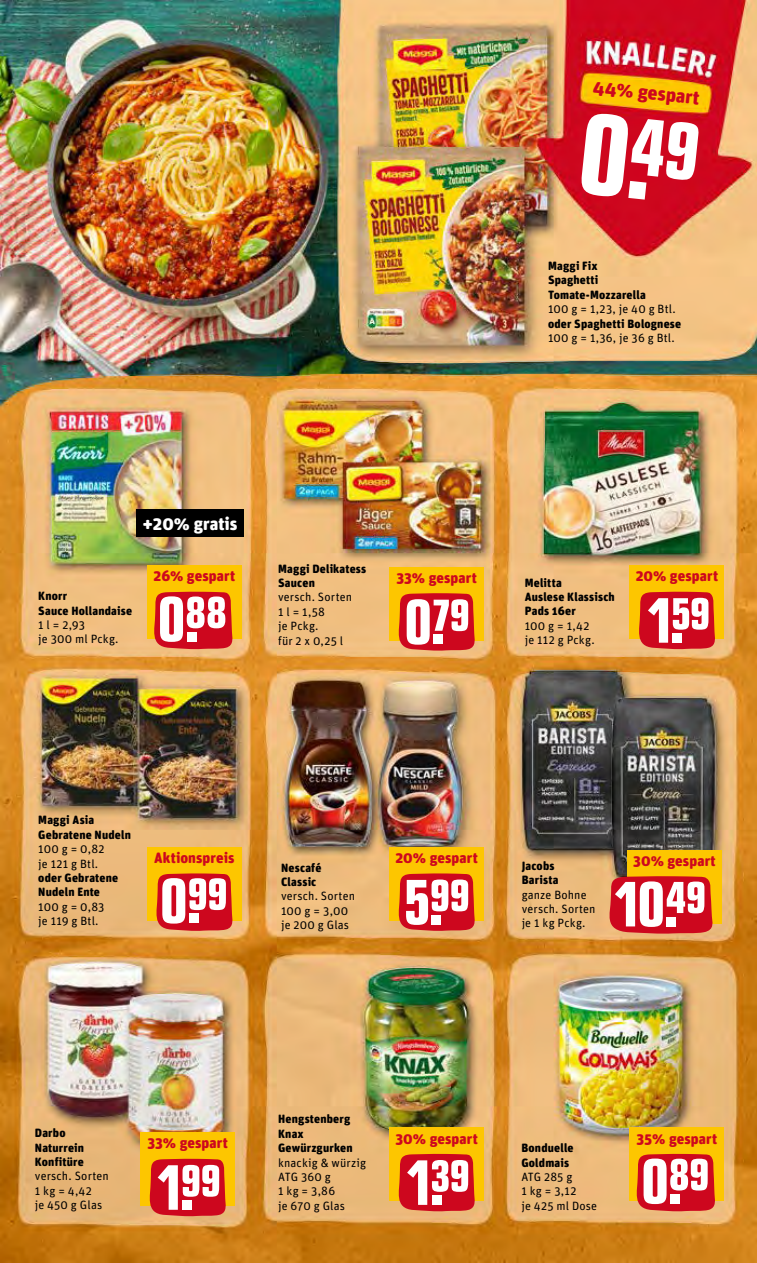
<style>
.page{position:relative;width:757px;height:1263px;background:#fff}
.page>*{position:absolute;margin:0;border:0;box-sizing:border-box;transform-origin:0 0}
.t1{font:111px "REWE Preisschrift";color:#fff}
.t2{font:61.5px "REWE Preisschrift";color:#fff}
.t3{font:900 19.5px "Unit Rounded OT";color:#cd071e}
.t4{font:900 18px "REWE Unit Rounded OT";color:#fff}
.t5{font:900 15px "REWE Unit Rounded OT";letter-spacing:.005em;color:#cd071e}
.t6{font:12px/14.4px "Unit Rounded OT";letter-spacing:.01em;color:#000}
.t7{font:900 12px/14.4px "Unit Rounded OT";letter-spacing:.015em;color:#000}
</style>
<div class="page">
<img style="left:0;top:0;width:757px;height:1262px">
<div style="left:627px;top:850px;width:94px;height:73px;background:#fdc600"></div>
<svg style="left:602px;top:876px;width:113px;height:58px;background:#d22227"></svg>
<div style="left:140px;top:1133px;width:95px;height:73px;background:#fdc600"></div>
<svg style="left:145px;top:1159px;width:83px;height:58px;background:#d2221f"></svg>
<div style="left:630px;top:566px;width:94px;height:73px;background:#fdc600"></div>
<svg style="left:634px;top:592px;width:83px;height:58px;background:#d32220"></svg>
<div style="left:630px;top:1128px;width:94px;height:73px;background:#fdc600"></div>
<svg style="left:631px;top:1154px;width:86px;height:58px;background:#d3231f"></svg>
<div style="left:389px;top:1128px;width:95px;height:73px;background:#fdc600"></div>
<svg style="left:394px;top:1154px;width:83px;height:58px;background:#d3221f"></svg>
<div style="left:389px;top:567px;width:95px;height:73px;background:#fdc600"></div>
<svg style="left:394px;top:593px;width:83px;height:58px;background:#d3221f"></svg>
<div style="left:147px;top:566px;width:94px;height:73px;background:#fdc600"></div>
<svg style="left:149px;top:592px;width:86px;height:58px;background:#d32320"></svg>
<div style="left:136px;top:509px;width:108px;height:28px;background:#000"></div>
<div style="left:147px;top:847px;width:94px;height:74px;background:#fdc600"></div>
<svg style="left:151px;top:873px;width:84px;height:58px;background:#d3241e"></svg>
<div style="left:389px;top:847px;width:95px;height:74px;background:#fdc600"></div>
<svg style="left:394px;top:873px;width:83px;height:58px;background:#d3221e"></svg>
<h3 class="t3" style="left:594px;top:75px;width:109px;rotate:6deg">44% gespart</h3>
<h1 class="t1" style="left:587px;top:90px;width:119px;rotate:6deg">0.<sup>49</sup></h1>
<p class="t7" style="left:548px;top:258px;width:99px">Maggi Fix<br>Spaghetti<br>Tomate-Mozzarella</p>
<p class="t6" style="left:548px;top:302px;width:129px">100 g = 1,23, je 40 g Btl.</p>
<p class="t7" style="left:548px;top:316px;width:135px">oder Spaghetti Bolognese</p>
<p class="t6" style="left:548px;top:330px;width:128px">100 g = 1,36, je 36 g Btl.</p>
<h3 class="t4" style="left:142px;top:512px;width:96px">+20% gratis</h3>
<p class="t7" style="left:38px;top:589px;width:95px">Knorr<br>Sauce Hollandaise</p>
<p class="t6" style="left:38px;top:617px;width:82px">1 l = 2,93<br>je 300 ml Pckg.</p>
<p class="t5" style="left:154px;top:567px;width:83px">26% gespart</p>
<h2 class="t2" style="left:158px;top:584px;width:70px">0.((</h2>
<p class="t7" style="left:278px;top:561px;width:90px">Maggi Delikatess<br>Saucen</p>
<p class="t6" style="left:278px;top:590px;width:75px">versch. Sorten<br>1 l = 1,58<br>je Pckg.<br>für 2 x 0,25 l</p>
<h2 class="t2" style="left:405px;top:587px;width:67px">0./)</h2>
<p class="t5" style="left:396px;top:568px;width:82px">33% gespart</p>
<p class="t7" style="left:525px;top:575px;width:91px">Melitta<br>Auslese Klassisch<br>Pads 16er</p>
<p class="t6" style="left:525px;top:618px;width:71px">100 g = 1,42 je 112 g Pckg.</p>
<p class="t5" style="left:636px;top:567px;width:84px">20% gespart</p>
<h2 class="t2" style="left:648px;top:585px;width:63px">1.%)</h2>
<p class="t7" style="left:38px;top:813px;width:94px">Maggi Asia<br>Gebratene Nudeln</p>
<p class="t6" style="left:38px;top:842px;width:68px">100 g = 0,82 je 121 g Btl.</p>
<p class="t7" style="left:38px;top:870px;width:81px">oder Gebratene<br>Nudeln Ente</p>
<p class="t6" style="left:38px;top:899px;width:68px">100 g = 0,83 je 119 g Btl.</p>
<p class="t5" style="left:154px;top:848px;width:82px">Aktionspreis</p>
<h2 class="t2" style="left:160px;top:866px;width:69px">0.))</h2>
<p class="t7" style="left:281px;top:860px;width:42px">Nescafé<br>Classic</p>
<p class="t6" style="left:281px;top:889px;width:75px">versch. Sorten<br>100 g = 3,00 je 200 g Glas</p>
<p class="t5" style="left:395px;top:848px;width:84px">20% gespart</p>
<h2 class="t2" style="left:405px;top:867px;width:67px">5.))</h2>
<p class="t5" style="left:633px;top:851px;width:84px">30% gespart</p>
<p class="t7" style="left:522px;top:858px;width:38px">Jacobs<br>Barista</p>
<p class="t6" style="left:522px;top:887px;width:75px">ganze Bohne versch. Sorten je 1 kg Pckg.</p>
<h2 class="t2" style="left:615px;top:869px;width:92px">10.$)</h2>
<p class="t7" style="left:35px;top:1125px;width:51px">Darbo<br>Naturrein<br>Konfitüre</p>
<p class="t6" style="left:35px;top:1169px;width:75px">versch. Sorten<br>1 kg = 4,42<br>je 450 g Glas</p>
<h2 class="t2" style="left:158px;top:1152px;width:64px">1.))</h2>
<p class="t5" style="left:147px;top:1134px;width:82px">33% gespart</p>
<p class="t7" style="left:278px;top:1112px;width:76px">Hengstenberg<br>Knax<br>Gewürzgurken</p>
<p class="t6" style="left:278px;top:1155px;width:89px">knackig &amp; würzig<br>ATG 360 g<br>1 kg = 3,86<br>je 670 g Glas</p>
<h2 class="t2" style="left:407px;top:1148px;width:64px">1.§)</h2>
<p class="t5" style="left:395px;top:1129px;width:84px">30% gespart</p>
<p class="t7" style="left:521px;top:1141px;width:54px">Bonduelle<br>Goldmais</p>
<p class="t6" style="left:521px;top:1169px;width:77px">ATG 285 g<br>1 kg = 3,12<br>je 425 ml Dose</p>
<p class="t5" style="left:637px;top:1129px;width:82px">35% gespart</p>
<h2 class="t2" style="left:641px;top:1146px;width:69px">0.()</h2>
</div>
